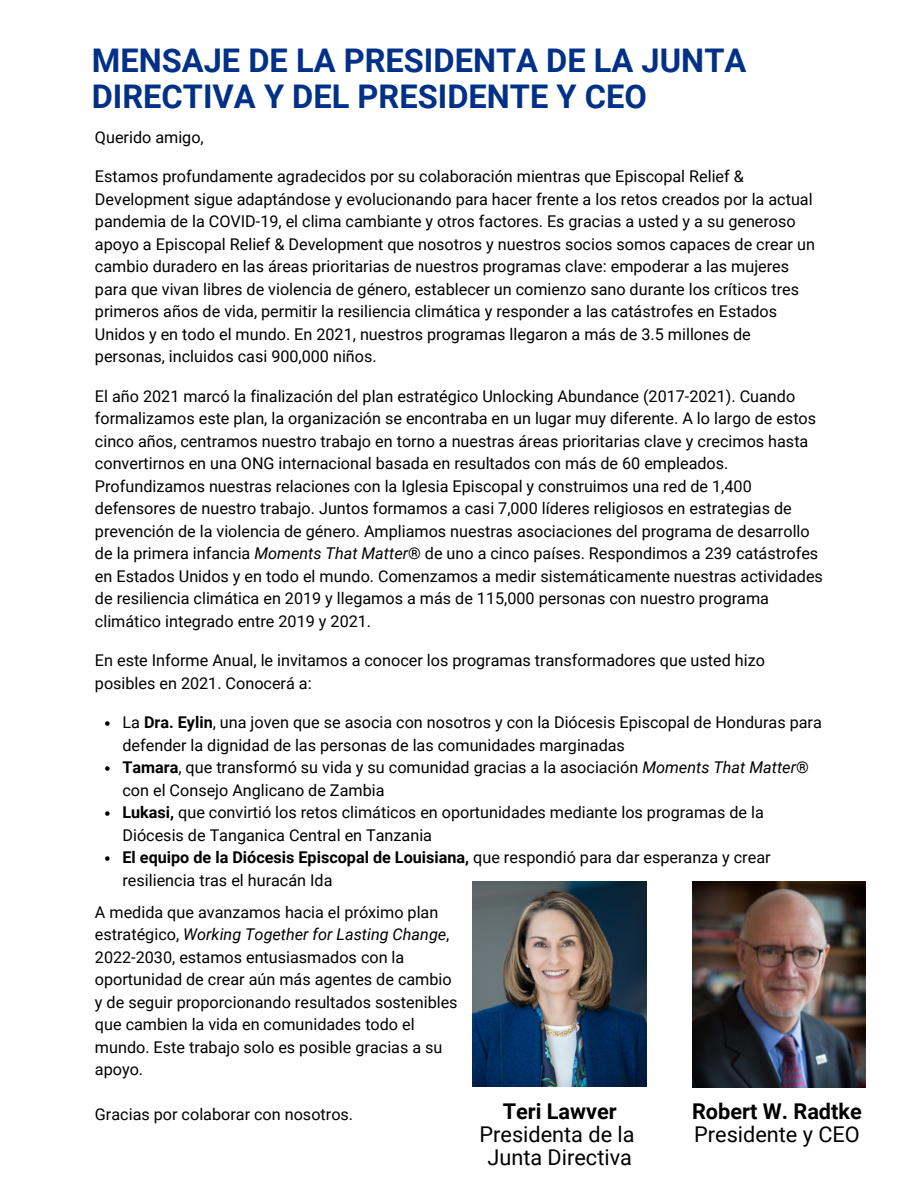
<style>
.page{position:relative;width:918px;height:1188px;background:#fff}
.page>*{position:absolute;margin:0;border:0;box-sizing:border-box;transform-origin:0 0}
.t1{font:700 32.55px/36px "Roboto";color:#003087}
.t2{font:21.75px/22.6px "Roboto";color:#000;text-align:center}
.t3{font:700 21.75px "Roboto";color:#000}
.t4{font:16.2px/22.5px "Roboto";color:#000}
.s1{font-style:italic}
.s2{font-weight:700}
</style>
<div class="page">
<svg style="left:105px;top:721px;width:5px;height:5px"></svg>
<svg style="left:105px;top:766px;width:5px;height:5px"></svg>
<svg style="left:105px;top:811px;width:5px;height:5px"></svg>
<svg style="left:105px;top:856px;width:5px;height:5px"></svg>
<img style="left:472px;top:881px;width:175px;height:206px">
<img style="left:692px;top:881px;width:174px;height:206px">
<h1 class="t1" style="left:92px;top:43px;width:656px">MENSAJE DE LA PRESIDENTA DE LA JUNTA<br>DIRECTIVA Y DEL PRESIDENTE Y CEO</h1>
<p class="t4" style="left:95px;top:126px;width:110px">Querido amigo,</p>
<p class="t4" style="left:95px;top:166px;width:721px">Estamos profundamente agradecidos por su colaboración mientras que Episcopal Relief &amp; Development sigue adaptándose y evolucionando para hacer frente a los retos creados por la actual pandemia de la COVID-19, el clima cambiante y otros factores. Es gracias a usted y a su generoso apoyo a Episcopal Relief &amp; Development que nosotros y nuestros socios somos capaces de crear un cambio duradero en las áreas prioritarias de nuestros programas clave: empoderar a las mujeres para que vivan libres de violencia de género, establecer un comienzo sano durante los críticos tres primeros años de vida, permitir la resiliencia climática y responder a las catástrofes en Estados Unidos y en todo el mundo. En 2021, nuestros programas llegaron a más de 3.5 millones de personas, incluidos casi 900,000 niños.</p>
<p class="t4" style="left:95px;top:385px;width:729px">El año 2021 marcó la finalización del plan estratégico Unlocking Abundance (2017-2021). Cuando formalizamos este plan, la organización se encontraba en un lugar muy diferente. A lo largo de estos cinco años, centramos nuestro trabajo en torno a nuestras áreas prioritarias clave y crecimos hasta convertirnos en una ONG internacional basada en resultados con más de 60 empleados.<br>Profundizamos nuestras relaciones con la Iglesia Episcopal y construimos una red de 1,400 defensores de nuestro trabajo. Juntos formamos a casi 7,000 líderes religiosos en estrategias de prevención de la violencia de género. Ampliamos nuestras asociaciones del programa de desarrollo de la primera infancia <span class="s1">Moments That Matter</span>® de uno a cinco países. Respondimos a 239 catástrofes en Estados Unidos y en todo el mundo. Comenzamos a medir sistemáticamente nuestras actividades de resiliencia climática en 2019 y llegamos a más de 115,000 personas con nuestro programa climático integrado entre 2019 y 2021.</p>
<p class="t4" style="left:95px;top:649px;width:672px">En este Informe Anual, le invitamos a conocer los programas transformadores que usted hizo posibles en 2021. Conocerá a:</p>
<p class="t4" style="left:122px;top:711px;width:701px">La <span class="s2">Dra. Eylin</span>, una joven que se asocia con nosotros y con la Diócesis Episcopal de Honduras para defender la dignidad de las personas de las comunidades marginadas<br><span class="s2">Tamara</span>, que transformó su vida y su comunidad gracias a la asociación <span class="s1">Moments That Matter</span>® con el Consejo Anglicano de Zambia<br><span class="s2">Lukasi,</span> que convirtió los retos climáticos en oportunidades mediante los programas de la Diócesis de Tanganica Central en Tanzania<br><span class="s2">El equipo de la Diócesis Episcopal de Louisiana,</span> que respondió para dar esperanza y crear resiliencia tras el huracán Ida</p>
<p class="t4" style="left:95px;top:901px;width:364px">A medida que avanzamos hacia el próximo plan estratégico, <span class="s1">Working Together for Lasting Change</span>, 2022-2030, estamos entusiasmados con la oportunidad de crear aún más agentes de cambio y de seguir proporcionando resultados sostenibles que cambien la vida en comunidades todo el mundo. Este trabajo solo es posible gracias a su apoyo.</p>
<p class="t4" style="left:95px;top:1103px;width:260px">Gracias por colaborar con nosotros.</p>
<h2 class="t3" style="left:503px;top:1099px;width:116px">Teri Lawver</h2>
<h2 class="t2" style="left:479px;top:1123px;width:157px">Presidenta de la<br>Junta Directiva</h2>
<h2 class="t3" style="left:692px;top:1099px;width:171px">Robert W. Radtke</h2>
<h2 class="t2" style="left:694px;top:1123px;width:167px">Presidente y CEO</h2>
</div>
